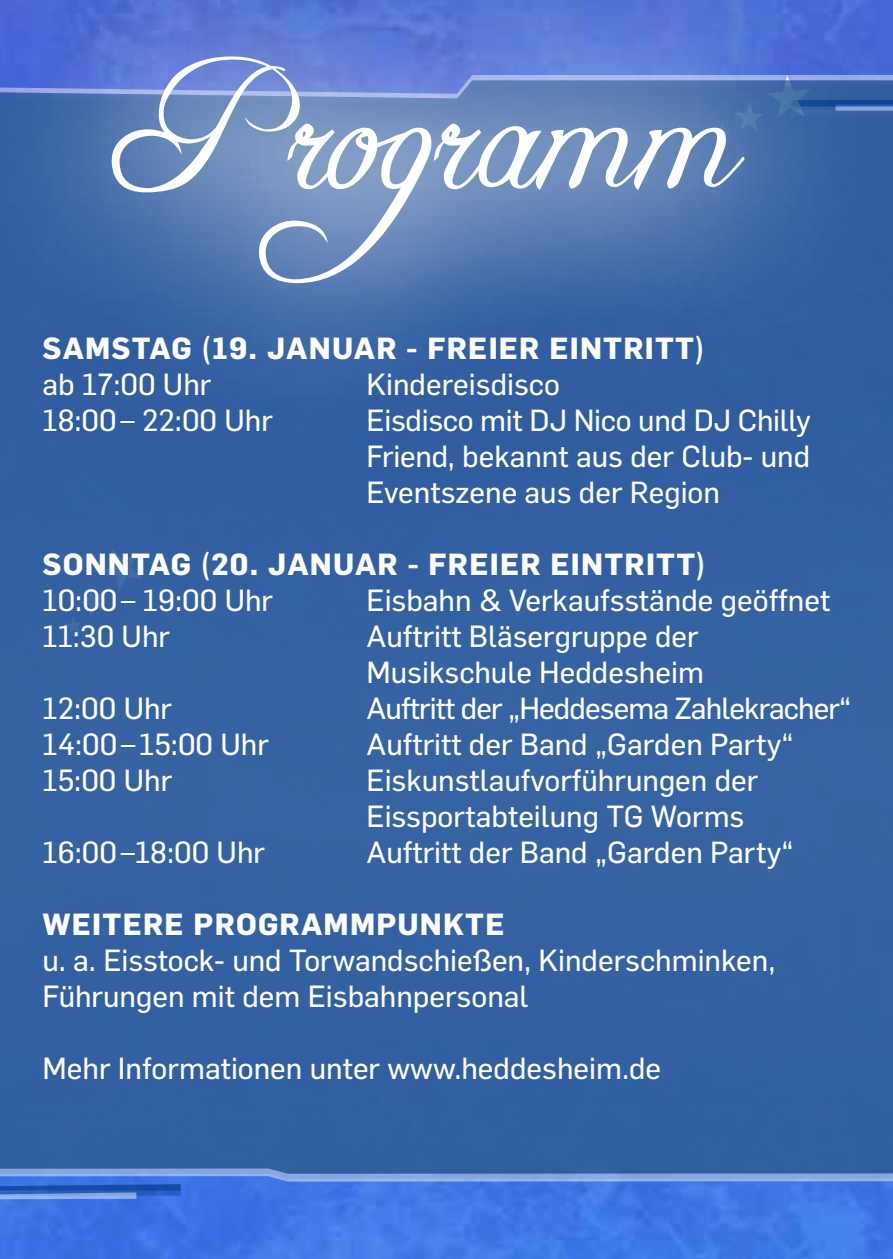
<style>
.page{position:relative;width:893px;height:1259px;background:#fff}
.page>*{position:absolute;margin:0;border:0;box-sizing:border-box;transform-origin:0 0}
.t1{font:174.9px "Freebooter Script";color:#fff}
.t2{font:30px/36px "Flama Basic";color:#fff}
.t3{font:700 30px "Flama";letter-spacing:.04em;color:#fff}
.t4{font:30px "Flama Basic";letter-spacing:-.03em;color:#fff}
</style>
<div class="page">
<img style="left:0;top:0;width:893px;height:1259px">
<div style="left:0;top:80px;width:893px;height:1110px;background:#3361a2"></div>
<svg style="left:0;top:0;width:885px;height:435px;background:#4b71b3"></svg>
<h1 class="t1" style="left:152px;top:24px;width:590px">Programm</h1>
<p class="t3" style="left:43px;top:330px;width:663px">SAMSTAG (19. JANUAR - FREIER EINTRITT)</p>
<p class="t2" style="left:43px;top:364px;width:170px">ab 17:00 Uhr</p>
<p class="t2" style="left:367px;top:364px;width:195px">Kindereisdisco</p>
<p class="t2" style="left:43px;top:400px;width:232px">18:00– 22:00 Uhr</p>
<p class="t2" style="left:367px;top:400px;width:446px;text-align:justify">Eisdisco mit DJ Nico und DJ Chilly Friend, bekannt aus der Club- und Eventszene aus der Region</p>
<p class="t3" style="left:43px;top:546px;width:664px">SONNTAG (20. JANUAR - FREIER EINTRITT)</p>
<p class="t2" style="left:43px;top:580px;width:232px">10:00– 19:00 Uhr</p>
<p class="t2" style="left:367px;top:580px;width:465px">Eisbahn &amp; Verkaufsstände geöffnet</p>
<p class="t2" style="left:43px;top:616px;width:129px">11:30 Uhr</p>
<p class="t2" style="left:367px;top:616px;width:339px">Auftritt Bläsergruppe der<br>Musikschule Heddesheim</p>
<p class="t2" style="left:43px;top:688px;width:131px">12:00 Uhr</p>
<p class="t4" style="left:367px;top:687px;width:486px">Auftritt der „Heddesema Zahlekracher“</p>
<p class="t2" style="left:43px;top:724px;width:228px">14:00–15:00 Uhr</p>
<p class="t2" style="left:367px;top:724px;width:429px">Auftritt der Band „Garden Party“</p>
<p class="t2" style="left:43px;top:760px;width:131px">15:00 Uhr</p>
<p class="t2" style="left:367px;top:760px;width:393px">Eiskunstlaufvorführungen der<br>Eissportabteilung TG Worms</p>
<p class="t2" style="left:43px;top:832px;width:224px">16:00–18:00 Uhr</p>
<p class="t2" style="left:367px;top:832px;width:429px">Auftritt der Band „Garden Party“</p>
<p class="t3" style="left:43px;top:906px;width:101px">WEITERE</p>
<p class="t3" style="left:194px;top:906px;width:206px">PROGRAMMPUNK</p>
<p class="t3" style="left:465px;top:906px;width:37px">TE</p>
<p class="t2" style="left:43px;top:940px;width:734px">u. a. Eisstock- und Torwandschießen, Kinderschminken,<br>Führungen mit dem Eisbahnpersonal</p>
<p class="t2" style="left:43px;top:1048px;width:620px">Mehr Informationen unter www.heddesheim.de</p>
</div>
